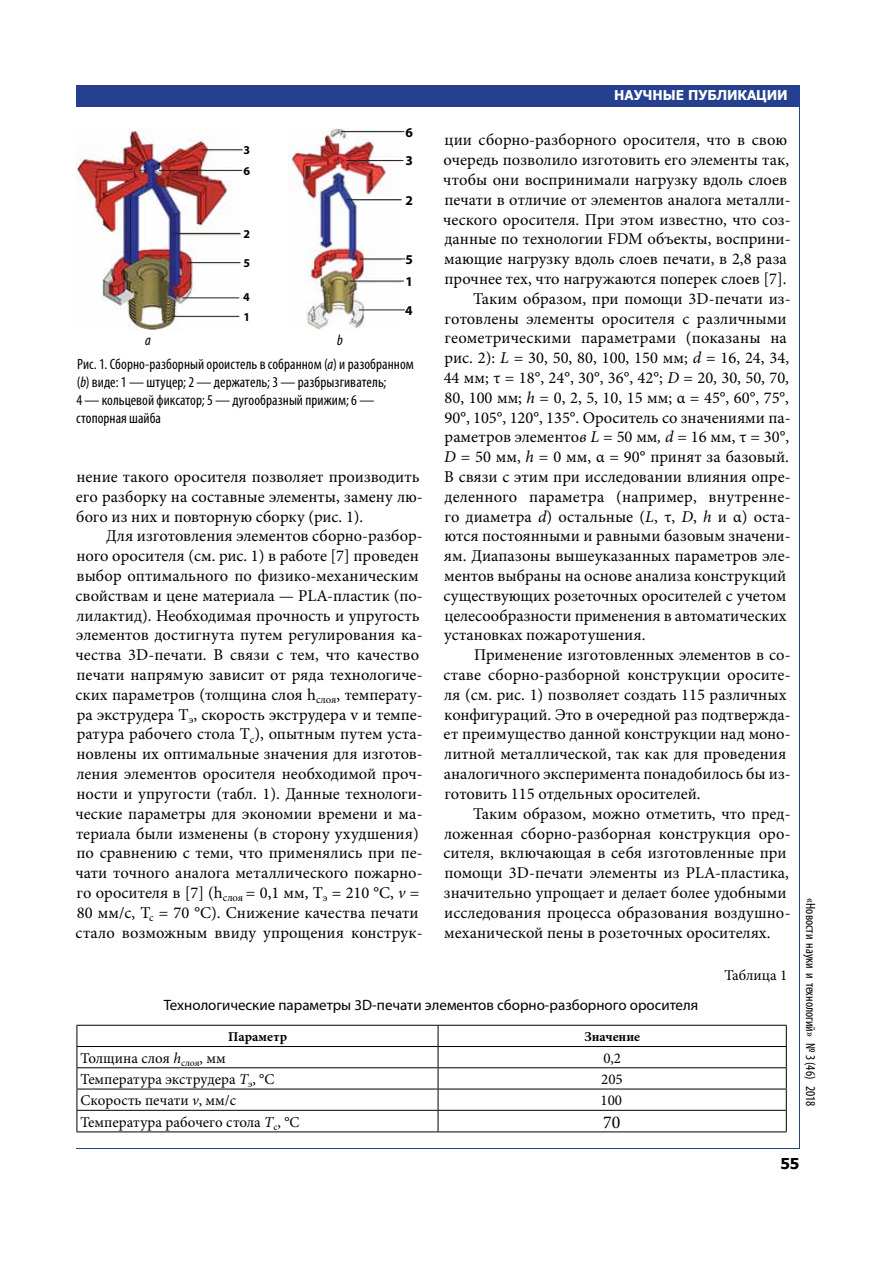
<style>
.page{position:relative;width:893px;height:1276px;background:#fff}
.page>*{position:absolute;margin:0;border:0;box-sizing:border-box;transform-origin:0 0}
.t1{font:18px "Minion Pro";color:#000}
.t2{font:16.5px/19.8px "Minion Pro";color:#000}
.t3{font:condensed 15px/18px "Myriad Pro";letter-spacing:.005em;color:#000}
.t4{font:15px "Minion Pro";color:#000}
.t5{font:15px "Myriad Pro";color:#000}
.t6{font:700 15px "Tahoma";color:#000}
.t7{font:italic condensed 15px "Myriad Pro";color:#000}
.t8{font:condensed 13.5px "Myriad Pro";color:#000}
.t9{font:700 13.5px "Tahoma";color:#fff}
.t10{font:700 13.5px "Minion Pro";color:#000}
.t11{font:700 13.5px/27.8px "Myriad Pro";color:#000}
.t12{font:700 12px/20.7px "Myriad Pro";color:#000}
.s1{font-style:italic}
</style>
<div class="page">
<hr style="left:77px;top:1147px;width:722px;height:1px;background:#25408f">
<hr style="left:799px;top:85px;width:1px;height:1063px;background:#25408f">
<div style="left:77px;top:85px;width:722px;height:21px;background:#25408f"></div>
<img style="left:77px;top:129px;width:164px;height:201px">
<img style="left:289px;top:128px;width:111px;height:201px">
<hr style="left:172px;top:316px;width:67px;height:1px;background:#212121">
<hr style="left:202px;top:149px;width:41px;height:1px;background:#212121">
<hr style="left:159px;top:170px;width:83px;height:1px;background:#212121">
<hr style="left:173px;top:233px;width:67px;height:1px;background:#212121">
<hr style="left:187px;top:262px;width:53px;height:1px;background:#212121">
<hr style="left:182px;top:297px;width:57px;height:1px;background:#212121">
<hr style="left:347px;top:199px;width:55px;height:1px;background:#212121">
<hr style="left:341px;top:131px;width:63px;height:1px;background:#212121">
<hr style="left:346px;top:160px;width:57px;height:1px;background:#212121">
<hr style="left:360px;top:259px;width:45px;height:1px;background:#212121">
<hr style="left:349px;top:281px;width:55px;height:1px;background:#212121">
<hr style="left:359px;top:309px;width:46px;height:1px;background:#212121">
<hr style="left:77px;top:1025px;width:361px;height:1px;background:#000">
<hr style="left:438px;top:1025px;width:349px;height:1px;background:#000">
<hr style="left:77px;top:1046px;width:361px;height:1px;background:#000">
<hr style="left:438px;top:1046px;width:349px;height:1px;background:#000">
<hr style="left:77px;top:1067px;width:361px;height:1px;background:#000">
<hr style="left:438px;top:1067px;width:349px;height:1px;background:#000">
<hr style="left:77px;top:1088px;width:361px;height:1px;background:#000">
<hr style="left:438px;top:1088px;width:349px;height:1px;background:#000">
<hr style="left:77px;top:1110px;width:361px;height:1px;background:#000">
<hr style="left:438px;top:1110px;width:349px;height:1px;background:#000">
<hr style="left:77px;top:1131px;width:361px;height:1px;background:#000">
<hr style="left:438px;top:1131px;width:349px;height:1px;background:#000">
<svg style="left:77px;top:1025px;width:1px;height:106px"></svg>
<svg style="left:438px;top:1025px;width:1px;height:106px"></svg>
<svg style="left:786px;top:1025px;width:1px;height:106px"></svg>
<p class="t9" style="left:614px;top:86px;width:175px">Научные публикации</p>
<p class="t11" style="left:405px;top:118px;width:9px">6<br>3</p>
<p class="t11" style="left:405px;top:186px;width:9px">2</p>
<p class="t2" style="left:444px;top:130px;width:344px">ции сборно-разборного оросителя, что в свою</p>
<p class="t2" style="left:444px;top:150px;width:347px">очередь позволило изготовить его элементы так,</p>
<p class="t2" style="left:443px;top:170px;width:345px">чтобы они воспринимали нагрузку вдоль слоев</p>
<p class="t2" style="left:444px;top:190px;width:348px">печати в отличие от элементов аналога металли-</p>
<p class="t2" style="left:443px;top:209px;width:349px">ческого оросителя. При этом известно, что соз-</p>
<p class="t2" style="left:444px;top:229px;width:348px">данные по технологии FDM объекты, восприни-</p>
<p class="t2" style="left:444px;top:249px;width:344px">мающие нагрузку вдоль слоев печати, в 2,8 раза</p>
<p class="t2" style="left:444px;top:269px;width:344px">прочнее тех, что нагружаются поперек слоев [7].</p>
<p class="t2" style="left:473px;top:289px;width:319px">Таким образом, при помощи 3D-печати из-</p>
<p class="t2" style="left:444px;top:308px;width:344px">готовлены элементы оросителя с различными</p>
<p class="t2" style="left:444px;top:328px;width:344px">геометрическими параметрами (показаны на</p>
<p class="t2" style="left:445px;top:348px;width:346px">рис. 2): <span class="s1">L</span> = 30, 50, 80, 100, 150 мм; <span class="s1">d</span> = 16, 24, 34,</p>
<p class="t2" style="left:444px;top:368px;width:347px">44 мм; τ = 18°, 24°, 30°, 36°, 42°; <span class="s1">D</span> = 20, 30, 50, 70,</p>
<p class="t2" style="left:445px;top:388px;width:346px">80, 100 мм; <span class="s1">h</span> = 0, 2, 5, 10, 15 мм; α = 45°, 60°, 75°,</p>
<p class="t2" style="left:444px;top:407px;width:348px">90°, 105°, 120°, 135°. Ороситель со значениями па-</p>
<p class="t2" style="left:445px;top:427px;width:346px">раметров элементо<span class="s1">в L</span> = 50 мм<span class="s1">, d</span> = 16 мм, τ = 30°,</p>
<p class="t2" style="left:444px;top:447px;width:346px"><span class="s1">D</span> = 50 мм, <span class="s1">h</span> = 0 мм, α = 90° принят за базовый.</p>
<p class="t2" style="left:444px;top:467px;width:348px">В связи с этим при исследовании влияния опре-</p>
<p class="t2" style="left:444px;top:487px;width:348px">деленного параметра (например, внутренне-</p>
<p class="t2" style="left:444px;top:506px;width:348px">го диаметра <span class="s1">d</span>) остальные (<span class="s1">L</span>, τ, <span class="s1">D</span>, <span class="s1">h</span> и α) оста-</p>
<p class="t2" style="left:444px;top:526px;width:348px">ются постоянными и равными базовым значени-</p>
<p class="t2" style="left:444px;top:546px;width:348px">ям. Диапазоны вышеуказанных параметров эле-</p>
<p class="t2" style="left:444px;top:566px;width:344px">ментов выбраны на основе анализа конструкций</p>
<p class="t2" style="left:443px;top:586px;width:345px">существующих розеточных оросителей с учетом</p>
<p class="t2" style="left:444px;top:605px;width:344px">целесообразности применения в автоматических</p>
<p class="t2" style="left:444px;top:625px;width:203px">установках пожаротушения.</p>
<p class="t2" style="left:474px;top:645px;width:318px">Применение изготовленных элементов в со-</p>
<p class="t2" style="left:443px;top:665px;width:349px">ставе сборно-разборной конструкции оросите-</p>
<p class="t2" style="left:444px;top:685px;width:344px">ля (см. рис. 1) позволяет создать 115 различных</p>
<p class="t2" style="left:444px;top:704px;width:348px">конфигураций. Это в очередной раз подтвержда-</p>
<p class="t2" style="left:444px;top:724px;width:348px">ет преимущество данной конструкции над моно-</p>
<p class="t2" style="left:444px;top:744px;width:344px">литной металлической, так как для проведения</p>
<p class="t2" style="left:444px;top:764px;width:348px">аналогичного эксперимента понадобилось бы из-</p>
<p class="t2" style="left:444px;top:784px;width:258px">готовить 115 отдельных оросителей.</p>
<p class="t2" style="left:473px;top:803px;width:319px">Таким образом, можно отметить, что пред-</p>
<p class="t2" style="left:444px;top:823px;width:348px">ложенная сборно-разборная конструкция оро-</p>
<p class="t2" style="left:443px;top:843px;width:345px">сителя, включающая в себя изготовленные при</p>
<p class="t2" style="left:444px;top:863px;width:346px">помощи 3D-печати элементы из PLA-пластика,</p>
<p class="t2" style="left:444px;top:883px;width:344px">значительно упрощает и делает более удобными</p>
<p class="t2" style="left:444px;top:902px;width:346px">исследования процесса образования воздушно-</p>
<p class="t2" style="left:444px;top:922px;width:328px">механической пены в розеточных оросителях.</p>
<p class="t4" style="left:724px;top:964px;width:64px">Таблица 1</p>
<p class="t5" style="left:164px;top:996px;width:536px">Технологические параметры 3D-печати элементов сборно-разборного оросителя</p>
<p class="t10" style="left:228px;top:1027px;width:60px">Параметр</p>
<p class="t10" style="left:584px;top:1027px;width:57px">Значение</p>
<p class="t4" style="left:81px;top:1047px;width:146px">Толщина слоя <span class="s1">h</span><sub>слоя</sub>, мм</p>
<p class="t4" style="left:603px;top:1047px;width:19px">0,2</p>
<p class="t4" style="left:81px;top:1069px;width:195px">Температура экструдера <span class="s1">Т</span><sub>э</sub>, °С</p>
<p class="t4" style="left:601px;top:1069px;width:23px">205</p>
<p class="t4" style="left:81px;top:1090px;width:157px">Скорость печати <span class="s1">v</span>, мм/с</p>
<p class="t4" style="left:601px;top:1090px;width:23px">100</p>
<p class="t4" style="left:81px;top:1111px;width:220px">Температура рабочего стола <span class="s1">Т</span><sub>с</sub>, °С</p>
<p class="t1" style="left:603px;top:1110px;width:19px">70</p>
<p class="t12" style="left:243px;top:139px;width:8px">3<br>6</p>
<p class="t12" style="left:243px;top:223px;width:8px">2</p>
<p class="t12" style="left:244px;top:252px;width:8px">5</p>
<p class="t11" style="left:405px;top:248px;width:9px;line-height:22px">5<br>1</p>
<p class="t11" style="left:405px;top:296px;width:9px">4</p>
<p class="t12" style="left:243px;top:287px;width:8px">4</p>
<p class="t12" style="left:243px;top:306px;width:8px">1</p>
<p class="t7" style="left:145px;top:331px;width:7px">а</p>
<p class="t7" style="left:337px;top:331px;width:7px">b</p>
<p class="t3" style="left:76px;top:354px;width:339px">Рис. 1. Сборно-разборный ороистель в собранном (<span class="s1">a</span>) и разобранном (<span class="s1">b</span>) виде: 1 — штуцер; 2 — держатель; 3 — разбрызгиватель;<br>4 — кольцевой фиксатор; 5 — дугообразный прижим; 6 — стопорная шайба</p>
<p class="t2" style="left:76px;top:467px;width:348px">нение такого оросителя позволяет производить его разборку на составные элементы, замену лю&shy;бого из них и повторную сборку (рис. 1).</p>
<p class="t2" style="left:75px;top:526px;width:349px;text-indent:31px">Для изготовления элементов сборно-разбор&shy;ного оросителя (см. рис. 1) в работе [7] проведен выбор оптимального по физико-механическим свойствам и цене материала — PLA-пластик (по&shy;лилактид). Необходимая прочность и упругость элементов достигнута путем регулирования ка&shy;чества 3D-печати. В связи с тем, что качество печати напрямую зависит от ряда технологиче&shy;ских параметров (толщина слоя h<sub>слоя</sub>, температу&shy;ра экструдера Т<sub>э</sub>, скорость экструдера v и темпе&shy;ратура рабочего стола T<sub>с</sub>), опытным путем уста&shy;новлены их оптимальные значения для изготов&shy;ления элементов оросителя необходимой проч&shy;ности и упругости (табл. 1). Данные технологи&shy;ческие параметры для экономии времени и ма&shy;териала были изменены (в сторону ухудшения) по сравнению с теми, что применялись при пе&shy;чати точного аналога металлического пожарно&shy;го оросителя в [7] (h<sub>слоя</sub> = 0,1 мм, T<sub>э</sub> = 210 °С, <span class="s1">v</span> = 80 мм/с, T<sub>c</sub> = 70 °С). Снижение качества печати стало возможным ввиду упрощения конструк-</p>
<p class="t8" style="left:819px;top:898px;width:209px;rotate:90deg">«Новости науки и технологий» № 3 (46) 2018</p>
<p class="t6" style="left:780px;top:1153px;width:21px">55</p>
</div>
